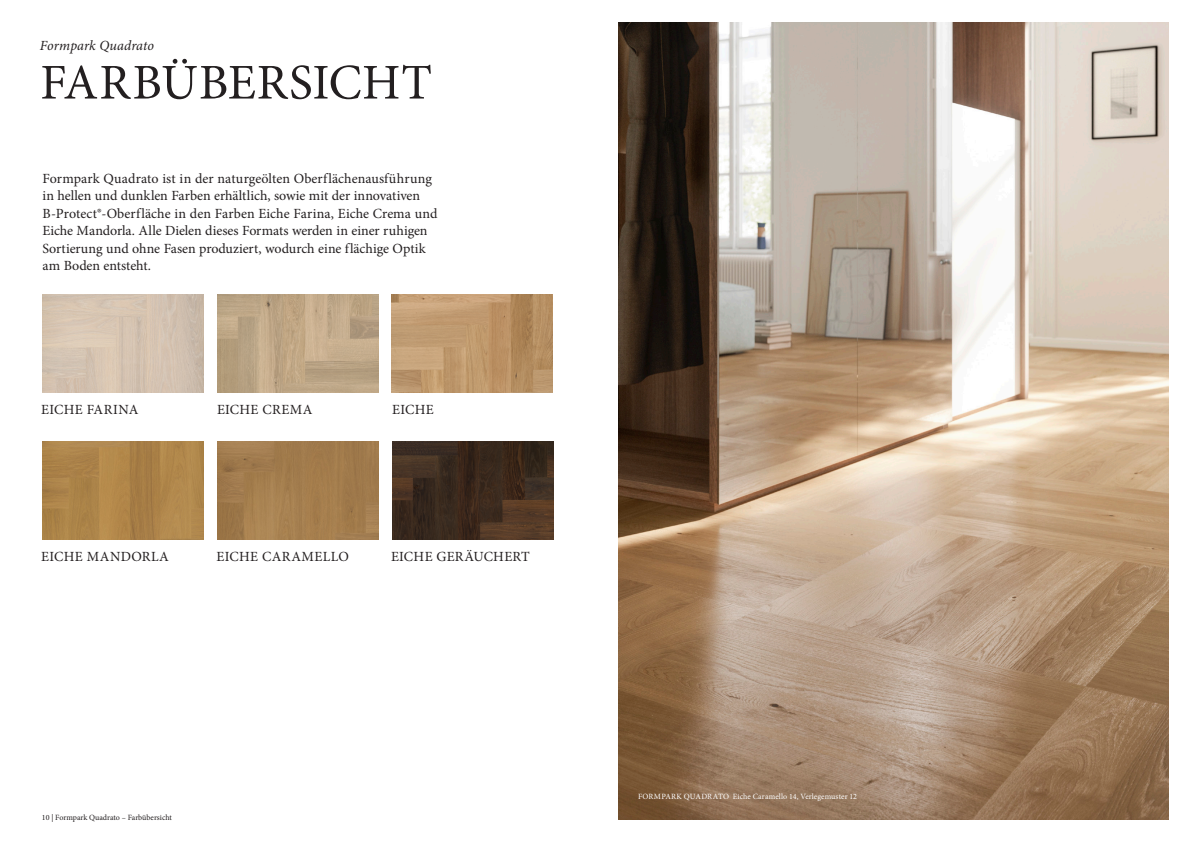
<style>
.page{position:relative;width:1191px;height:842px;background:#fff}
.page>*{position:absolute;margin:0;border:0;box-sizing:border-box;transform-origin:0 0}
.t1{font:50px "Minion Pro";letter-spacing:.01em;color:#231f20}
.t2{font:14px/17.5px "Minion Pro";letter-spacing:.005em;color:#231f20}
.t3{font:14px "Minion Pro";letter-spacing:.025em;color:#231f20}
.t4{font:italic 14px "Minion Pro";letter-spacing:.005em;color:#231f20}
.t5{font:14px "Minion Pro";letter-spacing:.03em;color:#231f20}
.t6{font:8px "Minion Pro";letter-spacing:.01em;color:#fff}
.t7{font:8px "Minion Pro";letter-spacing:-.005em;color:#231f20}
</style>
<div class="page">
<img style="left:217px;top:442px;width:161px;height:98px">
<img style="left:43px;top:294px;width:160px;height:98px">
<img style="left:43px;top:442px;width:160px;height:98px">
<img style="left:392px;top:442px;width:161px;height:98px">
<img style="left:392px;top:294px;width:161px;height:98px">
<img style="left:217px;top:294px;width:161px;height:98px">
<img style="left:618px;top:23px;width:550px;height:797px">
<p class="t4" style="left:40px;top:35px;width:116px">Formpark Quadrato</p>
<h1 class="t1" style="left:40px;top:49px;width:393px">FARBÜBERSICHT</h1>
<p class="t2" style="left:43px;top:169px;width:396px">Formpark Quadrato ist in der naturgeölten Oberflächenausführung in hellen und dunklen Farben erhältlich, sowie mit der innovativen B-Protect®-Oberfläche in den Farben Eiche Farina, Eiche Crema und Eiche Mandorla. Alle Dielen dieses Formats werden in einer ruhigen Sortierung und ohne Fasen produziert, wodurch eine flächige Optik am Boden entsteht.</p>
<p class="t2" style="left:41px;top:400px;width:99px">EICHE FARINA</p>
<p class="t3" style="left:217px;top:400px;width:97px">EICHE CREMA</p>
<p class="t2" style="left:392px;top:400px;width:43px">EICHE</p>
<p class="t5" style="left:41px;top:547px;width:129px">EICHE MANDORLA</p>
<p class="t2" style="left:391px;top:547px;width:140px">EICHE GERÄUCHERT</p>
<p class="t3" style="left:217px;top:547px;width:134px">EICHE CARAMELLO</p>
<p class="t7" style="left:42px;top:812px;width:131px">10 | Formpark Quadrato – Farbübersicht</p>
<p class="t6" style="left:638px;top:791px;width:220px">FORMPARK QUADRATO Eiche Caramello 14, Verlegemuster 12</p>
</div>
